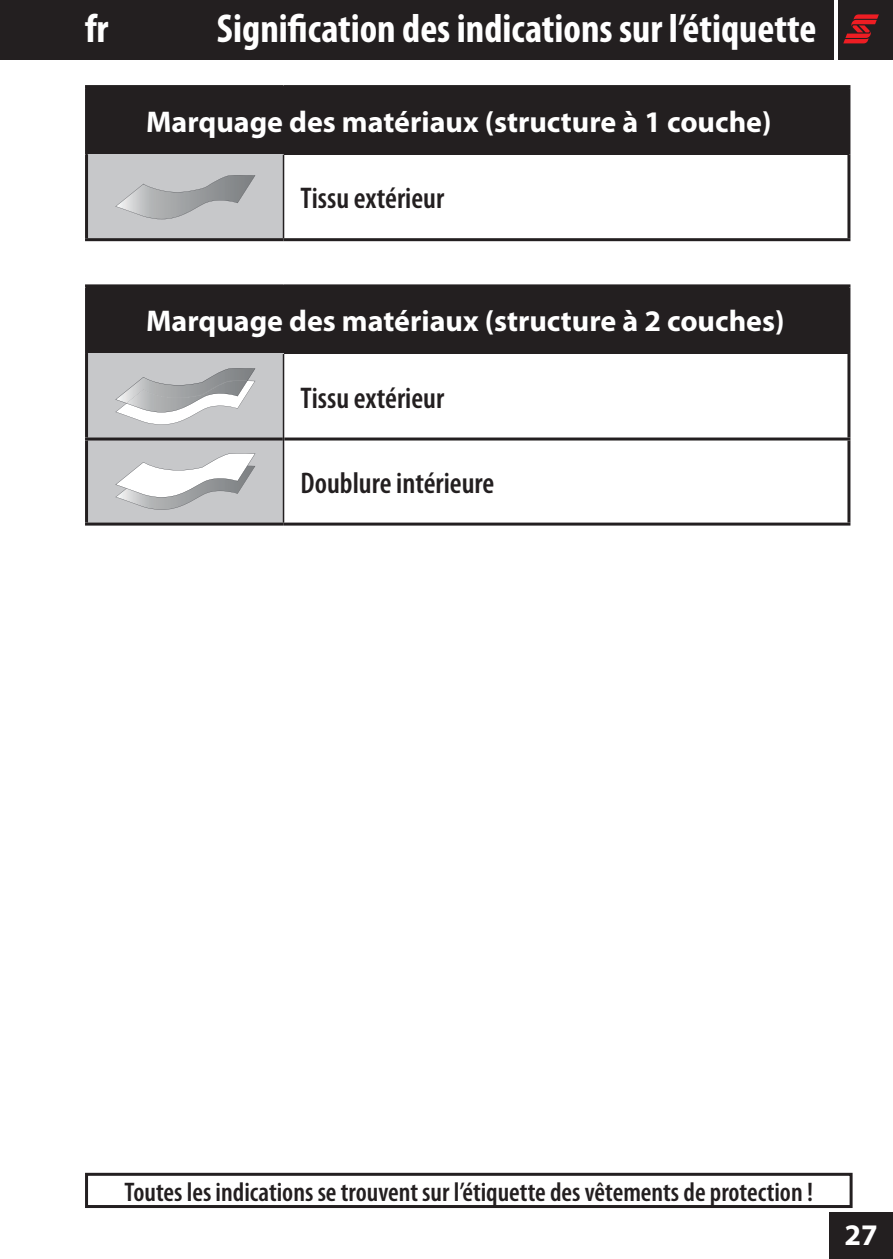
<style>
.page{position:relative;width:893px;height:1259px;background:#fff}
.page>*{position:absolute;margin:0;border:0;box-sizing:border-box;transform-origin:0 0}
.t1{font:700 condensed 40.5px "Myriad Pro";color:#fff}
.t2{font:700 30px "Myriad Pro";color:#fff}
.t3{font:600 condensed 30px "Myriad Pro";color:#231f20}
.t4{font:600 condensed 27px "Myriad Pro";color:#231f20}
</style>
<div class="page">
<div style="left:838px;top:0;width:55px;height:60px;background:#231f20"></div>
<div style="left:829px;top:1212px;width:64px;height:47px;background:#231f20"></div>
<svg style="left:843px;top:14px;width:36px;height:29px"></svg>
<div style="left:0;top:0;width:833px;height:60px;background:#231f20"></div>
<div style="left:87px;top:87px;width:762px;height:68px;background:#231f20"></div>
<div style="left:87px;top:155px;width:197px;height:85px;background:#c7c8ca"></div>
<hr style="left:85px;top:88px;width:3px;height:67px;background:#231f20">
<hr style="left:85px;top:155px;width:3px;height:83px;background:#231f20">
<hr style="left:847px;top:155px;width:3px;height:83px;background:#231f20">
<hr style="left:85px;top:238px;width:199px;height:3px;background:#231f20">
<hr style="left:284px;top:238px;width:566px;height:3px;background:#231f20">
<hr style="left:85px;top:85px;width:199px;height:3px;background:#231f20">
<hr style="left:284px;top:85px;width:566px;height:3px;background:#231f20">
<hr style="left:847px;top:88px;width:3px;height:67px;background:#231f20">
<hr style="left:283px;top:155px;width:1px;height:83px;background:#231f20">
<svg style="left:115px;top:175px;width:140px;height:44px"></svg>
<div style="left:87px;top:286px;width:762px;height:68px;background:#231f20"></div>
<div style="left:87px;top:354px;width:197px;height:85px;background:#c7c8ca"></div>
<div style="left:87px;top:439px;width:197px;height:85px;background:#c7c8ca"></div>
<hr style="left:85px;top:287px;width:3px;height:67px;background:#231f20">
<hr style="left:85px;top:354px;width:3px;height:83px;background:#231f20">
<hr style="left:847px;top:354px;width:3px;height:83px;background:#231f20">
<hr style="left:85px;top:437px;width:198px;height:3px;background:#231f20">
<hr style="left:85px;top:440px;width:3px;height:82px;background:#231f20">
<hr style="left:284px;top:437px;width:566px;height:3px;background:#231f20">
<hr style="left:847px;top:440px;width:3px;height:82px;background:#231f20">
<hr style="left:85px;top:522px;width:199px;height:3px;background:#231f20">
<hr style="left:284px;top:522px;width:566px;height:3px;background:#231f20">
<hr style="left:85px;top:284px;width:199px;height:3px;background:#231f20">
<hr style="left:284px;top:284px;width:566px;height:3px;background:#231f20">
<hr style="left:847px;top:287px;width:3px;height:67px;background:#231f20">
<hr style="left:283px;top:354px;width:1px;height:85px;background:#231f20">
<hr style="left:283px;top:439px;width:1px;height:83px;background:#231f20">
<svg style="left:115px;top:368px;width:140px;height:57px"></svg>
<svg style="left:115px;top:453px;width:140px;height:57px"></svg>
<div style="left:85px;top:1172px;width:768px;height:36px;border:3px solid #231f20"></div>
<h1 class="t1" style="left:85px;top:3px;width:25px">fr</h1>
<h1 class="t1" style="left:217px;top:3px;width:601px">Signification des indications sur l’étiquette</h1>
<p class="t2" style="left:146px;top:102px;width:627px">Marquage des matériaux (structure à 1 couche)</p>
<p class="t3" style="left:301px;top:180px;width:145px">Tissu extérieur</p>
<p class="t2" style="left:146px;top:301px;width:640px">Marquage des matériaux (structure à 2 couches)</p>
<p class="t3" style="left:301px;top:379px;width:145px">Tissu extérieur</p>
<p class="t3" style="left:301px;top:464px;width:195px">Doublure intérieure</p>
<p class="t4" style="left:125px;top:1175px;width:690px">Toutes les indications se trouvent sur l’étiquette des vêtements de protection !</p>
<p class="t2" style="left:844px;top:1215px;width:35px">27</p>
</div>
